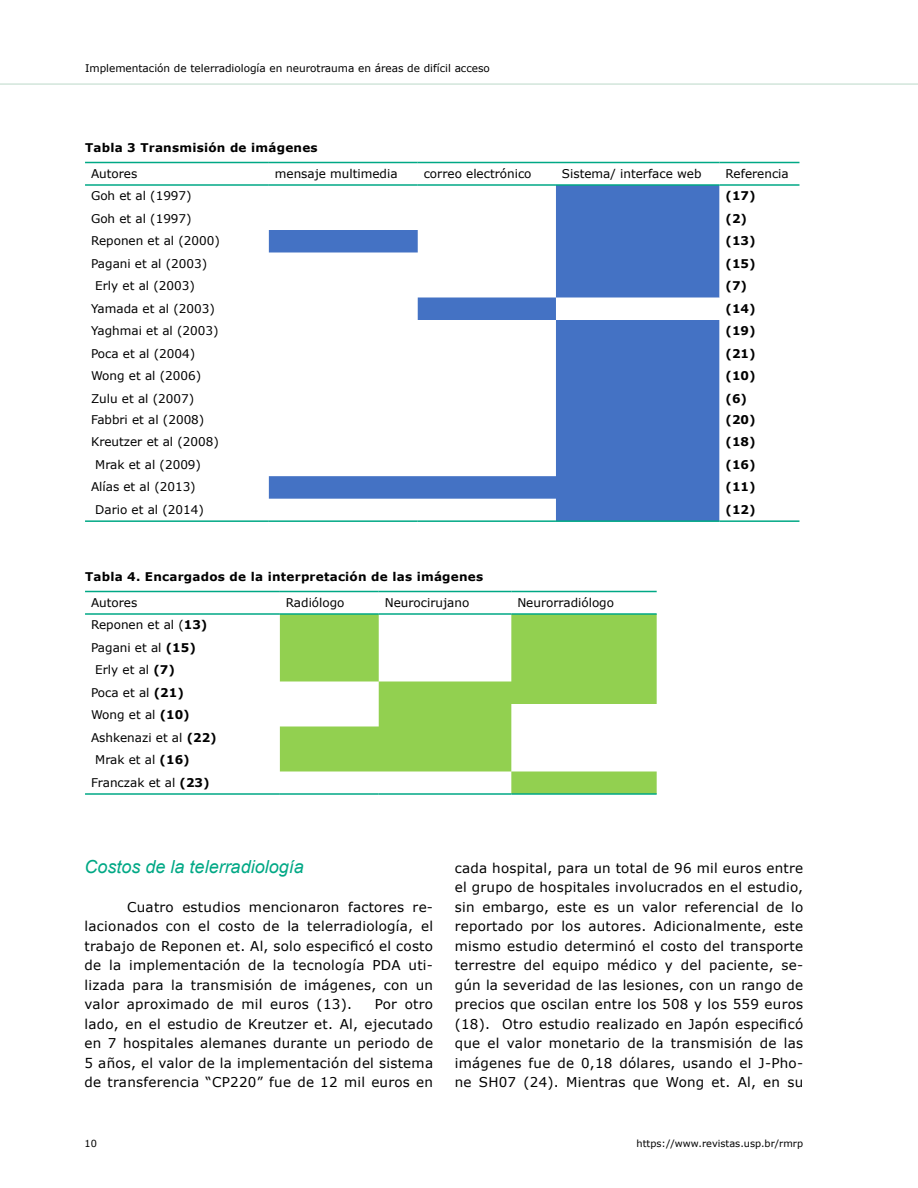
<style>
.page{position:relative;width:918px;height:1188px;background:#fff}
.page>*{position:absolute;margin:0;border:0;box-sizing:border-box;transform-origin:0 0}
.t1{font:italic 18px "Arial";color:#00a885}
.t2{font:13.5px/19.5px "Verdana";letter-spacing:.02em;color:#000;text-align:justify}
.t3{font:12px "Verdana";color:#000}
.t4{font:700 12px "Verdana";letter-spacing:.02em;color:#000}
.t5{font:10.5px "Verdana";color:#000}
.t6{font:9.75px "Verdana";color:#000}
.s1{font-weight:700}
</style>
<div class="page">
<hr style="left:0;top:83px;width:918px;height:2px;background:#d2e5da">
<svg style="left:269px;top:186px;width:451px;height:334px"></svg>
<hr style="left:85px;top:162px;width:184px;height:1px;background:#00a885">
<hr style="left:269px;top:162px;width:149px;height:1px;background:#00a885">
<hr style="left:418px;top:162px;width:138px;height:1px;background:#00a885">
<hr style="left:556px;top:162px;width:164px;height:1px;background:#00a885">
<hr style="left:720px;top:162px;width:79px;height:1px;background:#00a885">
<hr style="left:85px;top:184px;width:184px;height:2px;background:#00a885">
<hr style="left:269px;top:184px;width:149px;height:2px;background:#00a885">
<hr style="left:418px;top:184px;width:138px;height:2px;background:#00a885">
<hr style="left:556px;top:184px;width:164px;height:2px;background:#00a885">
<hr style="left:720px;top:184px;width:79px;height:2px;background:#00a885">
<hr style="left:85px;top:520px;width:184px;height:2px;background:#00a885">
<hr style="left:269px;top:520px;width:149px;height:2px;background:#00a885">
<hr style="left:418px;top:520px;width:138px;height:2px;background:#00a885">
<hr style="left:556px;top:520px;width:164px;height:2px;background:#00a885">
<hr style="left:720px;top:520px;width:79px;height:2px;background:#00a885">
<svg style="left:280px;top:615px;width:377px;height:178px;fill:#92d050"></svg>
<hr style="left:85px;top:793px;width:195px;height:2px;background:#00a885">
<hr style="left:280px;top:793px;width:99px;height:2px;background:#00a885">
<hr style="left:379px;top:793px;width:132px;height:2px;background:#00a885">
<hr style="left:511px;top:793px;width:146px;height:2px;background:#00a885">
<hr style="left:85px;top:591px;width:195px;height:1px;background:#00a885">
<hr style="left:280px;top:591px;width:99px;height:1px;background:#00a885">
<hr style="left:379px;top:591px;width:132px;height:1px;background:#00a885">
<hr style="left:511px;top:591px;width:146px;height:1px;background:#00a885">
<hr style="left:85px;top:613px;width:195px;height:2px;background:#00a885">
<hr style="left:280px;top:613px;width:99px;height:2px;background:#00a885">
<hr style="left:379px;top:613px;width:132px;height:2px;background:#00a885">
<hr style="left:511px;top:613px;width:146px;height:2px;background:#00a885">
<p class="t5" style="left:85px;top:61px;width:406px">Implementación de telerradiología en neurotrauma en áreas de difícil acceso</p>
<p class="t4" style="left:85px;top:139px;width:234px">Tabla 3 Transmisión de imágenes</p>
<p class="t3" style="left:91px;top:165px;width:48px">Autores</p>
<p class="t3" style="left:275px;top:165px;width:124px">mensaje multimedia</p>
<p class="t3" style="left:424px;top:165px;width:109px">correo electrónico</p>
<p class="t3" style="left:562px;top:165px;width:141px">Sistema/ interface web</p>
<p class="t3" style="left:726px;top:165px;width:65px">Referencia</p>
<p class="t3" style="left:91px;top:188px;width:102px">Goh et al (1997)</p>
<p class="t4" style="left:726px;top:187px;width:32px">(17)</p>
<p class="t3" style="left:91px;top:210px;width:102px">Goh et al (1997)</p>
<p class="t4" style="left:726px;top:210px;width:23px">(2)</p>
<p class="t3" style="left:91px;top:233px;width:130px">Reponen et al (2000)</p>
<p class="t4" style="left:726px;top:232px;width:32px">(13)</p>
<p class="t3" style="left:91px;top:255px;width:118px">Pagani et al (2003)</p>
<p class="t4" style="left:726px;top:255px;width:32px">(15)</p>
<p class="t3" style="left:95px;top:278px;width:101px">Erly et al (2003)</p>
<p class="t4" style="left:726px;top:277px;width:23px">(7)</p>
<p class="t3" style="left:91px;top:300px;width:125px">Yamada et al (2003)</p>
<p class="t4" style="left:726px;top:300px;width:32px">(14)</p>
<p class="t3" style="left:91px;top:323px;width:129px">Yaghmai et al (2003)</p>
<p class="t4" style="left:726px;top:322px;width:32px">(19)</p>
<p class="t3" style="left:91px;top:345px;width:106px">Poca et al (2004)</p>
<p class="t4" style="left:726px;top:345px;width:32px">(21)</p>
<p class="t3" style="left:91px;top:368px;width:112px">Wong et al (2006)</p>
<p class="t4" style="left:726px;top:367px;width:32px">(10)</p>
<p class="t3" style="left:91px;top:390px;width:105px">Zulu et al (2007)</p>
<p class="t4" style="left:726px;top:390px;width:23px">(6)</p>
<p class="t3" style="left:91px;top:411px;width:115px">Fabbri et al (2008)</p>
<p class="t4" style="left:726px;top:411px;width:32px">(20)</p>
<p class="t3" style="left:91px;top:434px;width:129px">Kreutzer et al (2008)</p>
<p class="t4" style="left:726px;top:433px;width:32px">(18)</p>
<p class="t3" style="left:95px;top:456px;width:107px">Mrak et al (2009)</p>
<p class="t4" style="left:726px;top:456px;width:32px">(16)</p>
<p class="t3" style="left:91px;top:479px;width:106px">Alías et al (2013)</p>
<p class="t4" style="left:726px;top:478px;width:32px">(11)</p>
<p class="t3" style="left:95px;top:501px;width:110px">Dario et al (2014)</p>
<p class="t4" style="left:726px;top:501px;width:32px">(12)</p>
<p class="t4" style="left:85px;top:568px;width:400px">Tabla 4. Encargados de la interpretación de las imágenes</p>
<p class="t3" style="left:91px;top:594px;width:48px">Autores</p>
<p class="t3" style="left:286px;top:594px;width:60px">Radiólogo</p>
<p class="t3" style="left:385px;top:594px;width:86px">Neurocirujano</p>
<p class="t3" style="left:517px;top:594px;width:98px">Neurorradiólogo</p>
<p class="t3" style="left:91px;top:617px;width:118px">Reponen et al (<span class="s1">13)</span></p>
<p class="t3" style="left:91px;top:639px;width:106px">Pagani et al <span class="s1">(15)</span></p>
<p class="t3" style="left:95px;top:662px;width:81px">Erly et al <span class="s1">(7)</span></p>
<p class="t3" style="left:91px;top:684px;width:94px">Poca et al <span class="s1">(21)</span></p>
<p class="t3" style="left:91px;top:707px;width:100px">Wong et al <span class="s1">(10)</span></p>
<p class="t3" style="left:91px;top:729px;width:127px">Ashkenazi et al <span class="s1">(22)</span></p>
<p class="t3" style="left:95px;top:752px;width:96px">Mrak et al <span class="s1">(16)</span></p>
<p class="t3" style="left:91px;top:774px;width:120px">Franczak et al <span class="s1">(23)</span></p>
<h1 class="t1" style="left:85px;top:855px;width:221px">Costos de la telerradiología</h1>
<p class="t2" style="left:85px;top:897px;width:350px;text-indent:43px">Cuatro estudios mencionaron factores re&shy;lacionados con el costo de la telerradiología, el trabajo de Reponen et. Al, solo especificó el costo de la implementación de la tecnología PDA uti&shy;lizada para la transmisión de imágenes, con un valor aproximado de mil euros (13).</p>
<p class="t2" style="left:85px;top:995px;width:350px;text-indent:290px">Por otro lado, en el estudio de Kreutzer et. Al, ejecutado en 7 hospitales alemanes durante un periodo de 5 años, el valor de la implementación del sistema de transferencia “CP220” fue de 12 mil euros en</p>
<p class="t2" style="left:455px;top:858px;width:350px">cada hospital, para un total de 96 mil euros entre el grupo de hospitales involucrados en el estudio, sin embargo, este es un valor referencial de lo reportado por los autores. Adicionalmente, este mismo estudio determinó el costo del transporte terrestre del equipo médico y del paciente, se&shy;gún la severidad de las lesiones, con un rango de precios que oscilan entre los 508 y los 559 euros (18). Otro estudio realizado en Japón especificó que el valor monetario de la transmisión de las imágenes fue de 0,18 dólares, usando el J-Pho&shy;ne SH07 (24). Mientras que Wong et. Al, en su</p>
<p class="t6" style="left:85px;top:1137px;width:14px">10</p>
<p class="t6" style="left:637px;top:1137px;width:168px">https://www.revistas.usp.br/rmrp</p>
</div>
